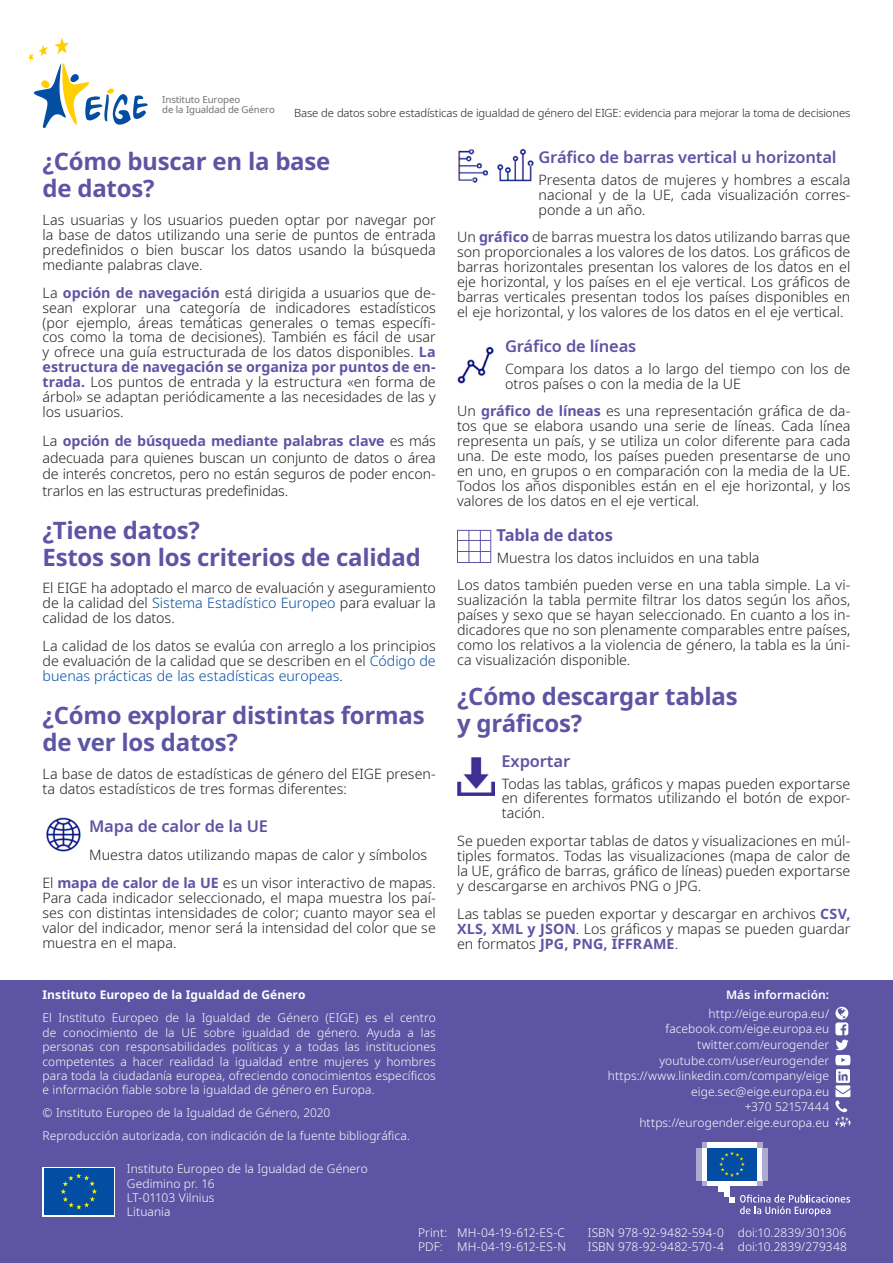
<style>
.page{position:relative;width:893px;height:1263px;background:#fff}
.page>*{position:absolute;margin:0;border:0;box-sizing:border-box;transform-origin:0 0}
.Title1{font:700 24px/27px "Noto Sans";letter-spacing:-.01em;color:#5e54a4}
.Title2_p4{font:600 16.5px "Noto Sans";letter-spacing:-.01em;color:#5e54a4}
.Title2_p4-2{font:700 16.5px "Noto Sans";letter-spacing:-.01em;color:#5e54a4}
.body_text_p4{font:300 14.25px/15px "Noto Sans";color:#231f20;text-align:justify}
.body_text{font:300 14.25px/16.4px "Noto Sans";letter-spacing:-.01em;color:#231f20;text-align:justify}
.Body_text{font:300 12px/14.4px "Noto Sans";letter-spacing:.005em;color:#fff;text-align:justify}
.Body_text_intro{font:300 12px "Noto Sans";letter-spacing:.005em;color:#fff}
.Body_text-2{font:700 12px "Noto Sans";letter-spacing:.005em;color:#fff}
.Body_text_right{font:600 12px "Noto Sans";letter-spacing:.005em;color:#fff}
.t1{font:300 11.25px "Noto Sans";letter-spacing:-.01em;color:#231f20}
.t2{font:9.6px/10.1px "Noto Sans";letter-spacing:-.01em;color:#717073}
.s1{font-weight:700;color:#5e54a4}
.s2{color:#034ea2}
</style>
<div class="page">
<svg style="left:28px;top:38px;width:120px;height:90px"></svg>
<img style="left:46px;top:817px;width:35px;height:35px">
<img style="left:458px;top:148px;width:76px;height:35px">
<img style="left:457px;top:346px;width:37px;height:38px">
<div style="left:457px;top:530px;width:34px;height:33px;border:1px solid #5e54a4"></div>
<hr style="left:469px;top:530px;width:1px;height:32px;background:#5e54a4">
<hr style="left:480px;top:530px;width:1px;height:32px;background:#5e54a4">
<hr style="left:457px;top:551px;width:34px;height:1px;background:#5e54a4">
<hr style="left:457px;top:540px;width:34px;height:1px;background:#5e54a4">
<img style="left:457px;top:757px;width:37px;height:38px">
<div style="left:0;top:980px;width:893px;height:283px;background:#5e54a4"></div>
<div style="left:702px;top:1180px;width:60px;height:6px;background:#aea9d1"></div>
<div style="left:702px;top:1142px;width:60px;height:6px;background:#aea9d1"></div>
<div style="left:707px;top:1142px;width:50px;height:6px;background:#fff"></div>
<div style="left:707px;top:1180px;width:50px;height:6px;background:#fff"></div>
<div style="left:757px;top:1148px;width:5px;height:32px;background:#fff"></div>
<div style="left:762px;top:1148px;width:6px;height:32px;background:#aea9d1"></div>
<div style="left:702px;top:1148px;width:5px;height:32px;background:#fff"></div>
<div style="left:696px;top:1148px;width:6px;height:32px;background:#aea9d1"></div>
<div style="left:718px;top:1180px;width:11px;height:11px;background:#fff"></div>
<div style="left:724px;top:1180px;width:5px;height:17px;background:#fff"></div>
<div style="left:707px;top:1148px;width:50px;height:32px;background:#034ea2"></div>
<svg style="left:719px;top:1151px;width:26px;height:26px"></svg>
<svg style="left:729px;top:1194px;width:121px;height:22px"></svg>
<div style="left:43px;top:1167px;width:72px;height:49px;background:#fff"></div>
<div style="left:44px;top:1168px;width:70px;height:47px;background:#034ea2"></div>
<svg style="left:61px;top:1173px;width:36px;height:36px"></svg>
<svg style="left:835px;top:1007px;width:16px;height:121px"></svg>
<p class="t2" style="left:162px;top:95px;width:114px">Instituto Europeo<br>de la Igualdad de Género</p>
<p class="t1" style="left:294px;top:105px;width:558px">Base de datos sobre estadísticas de igualdad de género del EIGE: evidencia para mejorar la toma de decisiones</p>
<p class="Title1" style="left:43px;top:149px;width:289px">¿Cómo buscar en la base de datos?</p>
<p class="body_text_p4" style="left:43px;top:213px;width:395px">Las usuarias y los usuarios pueden optar por navegar por la base de datos utilizando una serie de puntos de entrada predefinidos o bien buscar los datos usando la búsqueda mediante palabras clave.</p>
<p class="body_text_p4" style="left:43px;top:285px;width:395px">La <span class="s1">opción de navegación</span> está dirigida a usuarios que de&shy;sean explorar una categoría de indicadores estadísticos (por ejemplo, áreas temáticas generales o temas específi&shy;cos como la toma de decisiones). También es fácil de usar y ofrece una guía estructurada de los datos disponibles. <span class="s1">La estructura de navegación se organiza por puntos de en&shy;trada.</span> Los puntos de entrada y la estructura «en forma de árbol» se adaptan periódicamente a las necesidades de las y los usuarios.</p>
<p class="body_text" style="left:43px;top:433px;width:395px">La <span class="s1">opción de búsqueda mediante palabras clave</span> es más adecuada para quienes buscan un conjunto de datos o área de interés concretos, pero no están seguros de poder encon&shy;trarlos en las estructuras predefinidas.</p>
<p class="Title1" style="left:43px;top:517px;width:380px">¿Tiene datos?<br>Estos son los criterios de calidad</p>
<p class="body_text_p4" style="left:43px;top:581px;width:395px">El EIGE ha adoptado el marco de evaluación y aseguramiento de la calidad del <span class="s2">Sistema Estadístico Europeo</span> para evaluar la calidad de los datos.</p>
<p class="body_text_p4" style="left:43px;top:639px;width:395px">La calidad de los datos se evalúa con arreglo a los principios de evaluación de la calidad que se describen en el <span class="s2">Código de buenas prácticas de las estadísticas europeas</span>.</p>
<p class="Title1" style="left:43px;top:702px;width:384px">¿Cómo explorar distintas formas de ver los datos?</p>
<p class="body_text_p4" style="left:43px;top:766px;width:395px">La base de datos de estadísticas de género del EIGE presen&shy;ta datos estadísticos de tres formas diferentes:</p>
<p class="Title2_p4" style="left:89px;top:815px;width:180px">Mapa de calor de la UE</p>
<p class="body_text_p4" style="left:89px;top:848px;width:339px">Muestra datos utilizando mapas de calor y símbolos</p>
<p class="body_text_p4" style="left:43px;top:875px;width:395px">El <span class="s1">mapa de calor de la UE</span> es un visor interactivo de mapas.<br>Para cada indicador seleccionado, el mapa muestra los paí&shy;ses con distintas intensidades de color; cuanto mayor sea el valor del indicador, menor será la intensidad del color que se muestra en el mapa.</p>
<p class="Title2_p4" style="left:538px;top:146px;width:300px">Gráfico de barras vertical u horizontal</p>
<p class="body_text_p4" style="left:539px;top:172px;width:313px">Presenta datos de mujeres y hombres a escala nacional y de la UE, cada visualización corres&shy;ponde a un año.</p>
<p class="body_text_p4" style="left:457px;top:230px;width:395px">Un <span class="s1">gráfico</span> de barras muestra los datos utilizando barras que son proporcionales a los valores de los datos. Los gráficos de barras horizontales presentan los valores de los datos en el eje horizontal, y los países en el eje vertical. Los gráficos de barras verticales presentan todos los países disponibles en el eje horizontal, y los valores de los datos en el eje vertical.</p>
<p class="Title2_p4" style="left:505px;top:335px;width:133px">Gráfico de líneas</p>
<p class="body_text_p4" style="left:505px;top:361px;width:347px">Compara los datos a lo largo del tiempo con los de otros países o con la media de la UE</p>
<p class="body_text_p4" style="left:457px;top:404px;width:395px">Un <span class="s1">gráfico de líneas</span> es una representación gráfica de da&shy;tos que se elabora usando una serie de líneas. Cada línea representa un país, y se utiliza un color diferente para cada una. De este modo, los países pueden presentarse de uno en uno, en grupos o en comparación con la media de la UE.<br>Todos los años disponibles están en el eje horizontal, y los valores de los datos en el eje vertical.</p>
<p class="Title2_p4-2" style="left:496px;top:524px;width:118px">Tabla de datos</p>
<p class="body_text_p4" style="left:497px;top:550px;width:264px">Muestra los datos incluidos en una tabla</p>
<p class="body_text_p4" style="left:457px;top:578px;width:395px">Los datos también pueden verse en una tabla simple. La vi&shy;sualización la tabla permite filtrar los datos según los años, países y sexo que se hayan seleccionado. En cuanto a los in&shy;dicadores que no son plenamente comparables entre países, como los relativos a la violencia de género, la tabla es la úni&shy;ca visualización disponible.</p>
<p class="Title1" style="left:457px;top:683px;width:282px">¿Cómo descargar tablas y gráficos?</p>
<p class="Title2_p4" style="left:502px;top:749px;width:70px">Exportar</p>
<p class="body_text_p4" style="left:502px;top:776px;width:350px">Todas las tablas, gráficos y mapas pueden exportarse en diferentes formatos utilizando el botón de expor&shy;tación.</p>
<p class="body_text_p4" style="left:457px;top:834px;width:395px">Se pueden exportar tablas de datos y visualizaciones en múl&shy;tiples formatos. Todas las visualizaciones (mapa de calor de la UE, gráfico de barras, gráfico de líneas) pueden exportarse y descargarse en archivos PNG o JPG.</p>
<p class="body_text_p4" style="left:457px;top:906px;width:395px">Las tablas se pueden exportar y descargar en archivos <span class="s1">CSV, XLS, XML y JSON</span>. Los gráficos y mapas se pueden guardar en formatos <span class="s1">JPG, PNG, IFFRAME</span>.</p>
<p class="Body_text-2" style="left:43px;top:986px;width:264px">Instituto Europeo de la Igualdad de Género</p>
<p class="Body_text" style="left:43px;top:1011px;width:395px">El Instituto Europeo de la Igualdad de Género (EIGE) es el centro de conocimiento de la UE sobre igualdad de género. Ayuda a las personas con responsabilidades políticas y a todas las instituciones competentes a hacer realidad la igualdad entre mujeres y hombres para toda la ciudadanía europea, ofreciendo conocimientos específicos e información fiable sobre la igualdad de género en Europa.</p>
<p class="Body_text" style="left:43px;top:1106px;width:289px">© Instituto Europeo de la Igualdad de Género, 2020</p>
<p class="Body_text" style="left:43px;top:1129px;width:369px">Reproducción autorizada, con indicación de la fuente bibliográfica.</p>
<p class="Body_text_intro" style="left:127px;top:1161px;width:243px">Instituto Europeo de la Igualdad de Género</p>
<p class="Body_text_intro" style="left:127px;top:1175px;width:89px">Gedimino pr. 16</p>
<p class="Body_text_intro" style="left:127px;top:1189px;width:89px">LT-01103 Vilnius</p>
<p class="Body_text_intro" style="left:127px;top:1203px;width:45px">Lituania</p>
<p class="Body_text_right" style="left:726px;top:986px;width:105px">Más información:</p>
<p class="Body_text_intro" style="left:709px;top:1005px;width:122px">http://eige.europa.eu/</p>
<p class="Body_text_intro" style="left:666px;top:1021px;width:165px">facebook.com/eige.europa.eu</p>
<p class="Body_text_intro" style="left:697px;top:1036px;width:133px">twitter.com/eurogender</p>
<p class="Body_text_intro" style="left:659px;top:1052px;width:171px">youtube.com/user/eurogender</p>
<p class="Body_text_intro" style="left:608px;top:1067px;width:223px">https://www.linkedin.com/company/eige</p>
<p class="Body_text_intro" style="left:691px;top:1083px;width:139px">eige.sec@eige.europa.eu</p>
<p class="Body_text_intro" style="left:745px;top:1098px;width:86px">+370 52157444</p>
<p class="Body_text_intro" style="left:639px;top:1114px;width:191px">https://eurogender.eige.europa.eu</p>
<p class="Body_text_intro" style="left:418px;top:1224px;width:148px">Print: MH-04-19-612-ES-C</p>
<p class="Body_text_intro" style="left:588px;top:1224px;width:260px">ISBN 978-92-9482-594-0 doi:10.2839/301306</p>
<p class="Body_text_intro" style="left:418px;top:1238px;width:150px">PDF: MH-04-19-612-ES-N</p>
<p class="Body_text_intro" style="left:588px;top:1238px;width:261px">ISBN 978-92-9482-570-4 doi:10.2839/279348</p>
</div>
